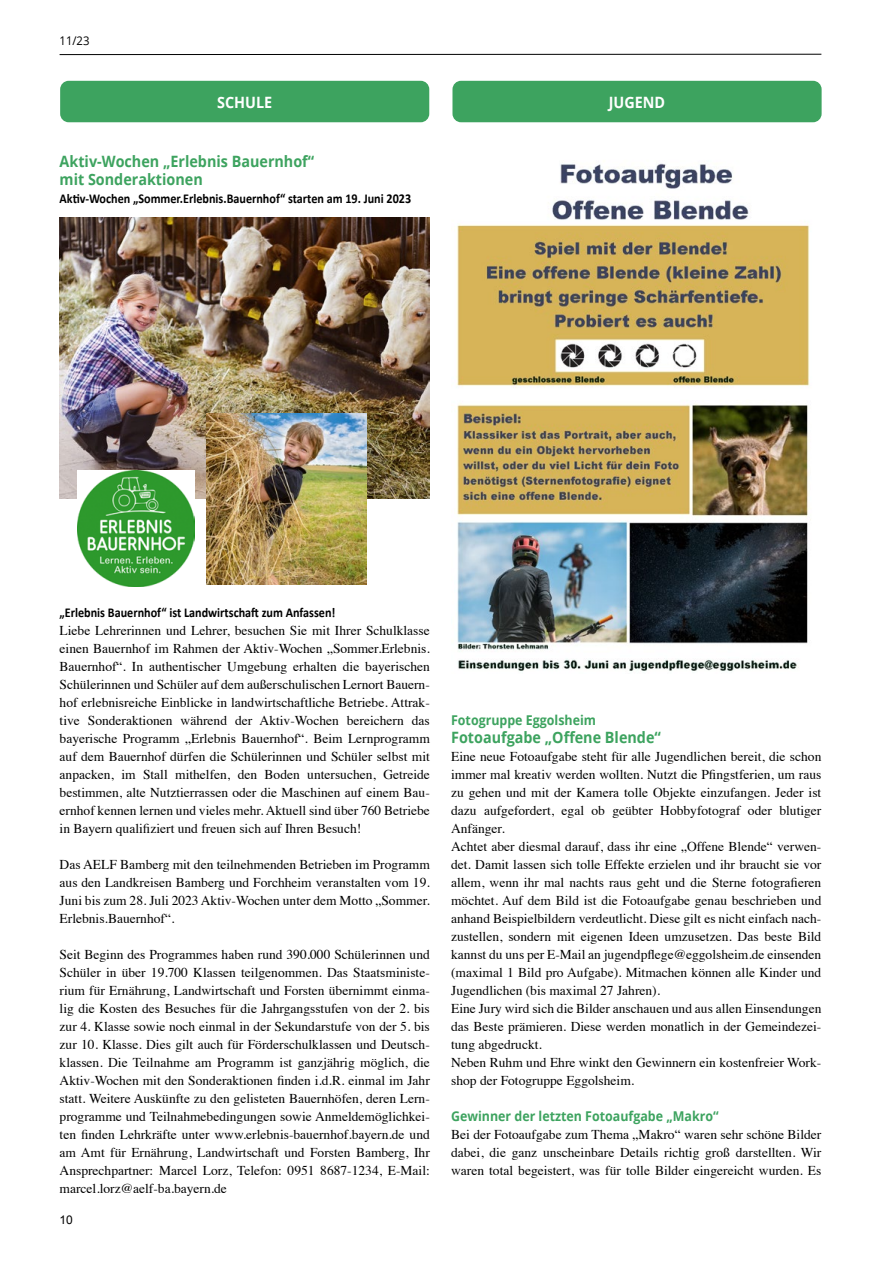
<style>
.page{position:relative;width:881px;height:1263px;background:#fff}
.page>*{position:absolute;margin:0;border:0;box-sizing:border-box;transform-origin:0 0}
.t1{font:700 15.6px/18px "Open Sans";color:#3da35f;scale:.92 1}
.t2{font:700 15.6px "Open Sans";color:#fff;scale:.92 1}
.t3{font:13.5px/18px "Times";color:#000;text-align:justify}
.t4{font:700 13.5px "Calibri";color:#000;scale:.9 1}
.t5{font:700 13.5px "Open Sans";color:#3da35f;scale:.92 1}
.t6{font:12px "Open Sans";color:#000;scale:.94 1}
.t7{font:12px "Arial";color:#000}
</style>
<div class="page">
<hr style="left:60px;top:54px;width:761px;height:1px;background:#000">
<img style="left:60px;top:218px;width:369px;height:281px">
<img style="left:206px;top:413px;width:160px;height:171px">
<div style="left:452px;top:81px;width:369px;height:41px;background:#3da35f;border-radius:9px"></div>
<div style="left:60px;top:81px;width:369px;height:41px;background:#3da35f;border-radius:9px"></div>
<img style="left:456px;top:163px;width:354px;height:508px">
<img style="left:78px;top:471px;width:116px;height:116px">
<p class="t6" style="left:60px;top:32px;width:33px">11/23</p>
<p class="t2" style="left:217px;top:91px;width:61px">SCHULE</p>
<p class="t2" style="left:608px;top:91px;width:63px">JUGEND</p>
<p class="t1" style="left:60px;top:151px;width:278px">Aktiv-Wochen „Erlebnis Bauernhof“ mit Sonderaktionen</p>
<p class="t4" style="left:60px;top:189px;width:392px">Aktiv-Wochen „Sommer.Erlebnis.Bauernhof“ starten am 19. Juni 2023</p>
<p class="t4" style="left:60px;top:603px;width:308px">„Erlebnis Bauernhof“ ist Landwirtschaft zum Anfassen!</p>
<p class="t3" style="left:60px;top:620px;width:371px">Liebe Lehrerinnen und Lehrer, besuchen Sie mit Ihrer Schulklasse einen Bauernhof im Rahmen der Aktiv-Wochen „Sommer.Erlebnis.<br>Bauernhof“. In authentischer Umgebung erhalten die bayerischen Schülerinnen und Schüler auf dem außerschulischen Lernort Bauern&shy;hof erlebnisreiche Einblicke in landwirtschaftliche Betriebe. Attrak&shy;tive Sonderaktionen während der Aktiv-Wochen bereichern das bayerische Programm „Erlebnis Bauernhof“. Beim Lernprogramm auf dem Bauernhof dürfen die Schülerinnen und Schüler selbst mit anpacken, im Stall mithelfen, den Boden untersuchen, Getreide bestimmen, alte Nutztierrassen oder die Maschinen auf einem Bau&shy;ernhof kennen lernen und vieles mehr. Aktuell sind über 760 Betriebe in Bayern qualifiziert und freuen sich auf Ihren Besuch!</p>
<p class="t3" style="left:60px;top:854px;width:371px">Das AELF Bamberg mit den teilnehmenden Betrieben im Programm aus den Landkreisen Bamberg und Forchheim veranstalten vom 19.<br>Juni bis zum 28. Juli 2023 Aktiv-Wochen unter dem Motto „Sommer.<br>Erlebnis.Bauernhof“.</p>
<p class="t3" style="left:60px;top:944px;width:371px">Seit Beginn des Programmes haben rund 390.000 Schülerinnen und Schüler in über 19.700 Klassen teilgenommen. Das Staatsministe&shy;rium für Ernährung, Landwirtschaft und Forsten übernimmt einma&shy;lig die Kosten des Besuches für die Jahrgangsstufen von der 2. bis zur 4. Klasse sowie noch einmal in der Sekundarstufe von der 5. bis zur 10. Klasse. Dies gilt auch für Förderschulklassen und Deutsch&shy;klassen. Die Teilnahme am Programm ist ganzjährig möglich, die Aktiv-Wochen mit den Sonderaktionen finden i.d.R. einmal im Jahr statt. Weitere Auskünfte zu den gelisteten Bauernhöfen, deren Lern&shy;programme und Teilnahmebedingungen sowie Anmeldemöglichkei&shy;ten finden Lehrkräfte unter www.erlebnis-bauernhof.bayern.de und am Amt für Ernährung, Landwirtschaft und Forsten Bamberg, Ihr Ansprechpartner: Marcel Lorz, Telefon: 0951 8687-1234, E-Mail: marcel.lorz@aelf-ba.bayern.de</p>
<p class="t7" style="left:60px;top:1212px;width:15px">10</p>
<p class="t5" style="left:451px;top:710px;width:159px">Fotogruppe Eggolsheim</p>
<p class="t1" style="left:451px;top:727px;width:229px">Fotoaufgabe „Offene Blende“</p>
<p class="t3" style="left:451px;top:746px;width:371px;text-align:left">Eine neue Fotoaufgabe steht für alle Jugendlichen bereit, die schon immer mal kreativ werden wollten. Nutzt die Pfingstferien, um raus zu gehen und mit der Kamera tolle Objekte einzufangen. Jeder ist dazu aufgefordert, egal ob geübter Hobbyfotograf oder blutiger Anfänger.<br>Achtet aber diesmal darauf, dass ihr eine „Offene Blende“ verwen&shy;det. Damit lassen sich tolle Effekte erzielen und ihr braucht sie vor allem, wenn ihr mal nachts raus geht und die Sterne fotografieren möchtet. Auf dem Bild ist die Fotoaufgabe genau beschrieben und anhand Beispielbildern verdeutlicht. Diese gilt es nicht einfach nach&shy;zustellen, sondern mit eigenen Ideen umzusetzen. Das beste Bild kannst du uns per E-Mail an jugendpflege@eggolsheim.de einsenden (maximal 1 Bild pro Aufgabe). Mitmachen können alle Kinder und Jugendlichen (bis maximal 27 Jahren).<br>Eine Jury wird sich die Bilder anschauen und aus allen Einsendungen das Beste prämieren. Diese werden monatlich in der Gemeindezei&shy;tung abgedruckt.<br>Neben Ruhm und Ehre winkt den Gewinnern ein kostenfreier Work&shy;shop der Fotogruppe Eggolsheim.</p>
<p class="t5" style="left:451px;top:1106px;width:292px">Gewinner der letzten Fotoaufgabe „Makro“</p>
<p class="t3" style="left:451px;top:1124px;width:371px">Bei der Fotoaufgabe zum Thema „Makro“ waren sehr schöne Bilder dabei, die ganz unscheinbare Details richtig groß darstellten. Wir waren total begeistert, was für tolle Bilder eingereicht wurden. Es</p>
</div>
